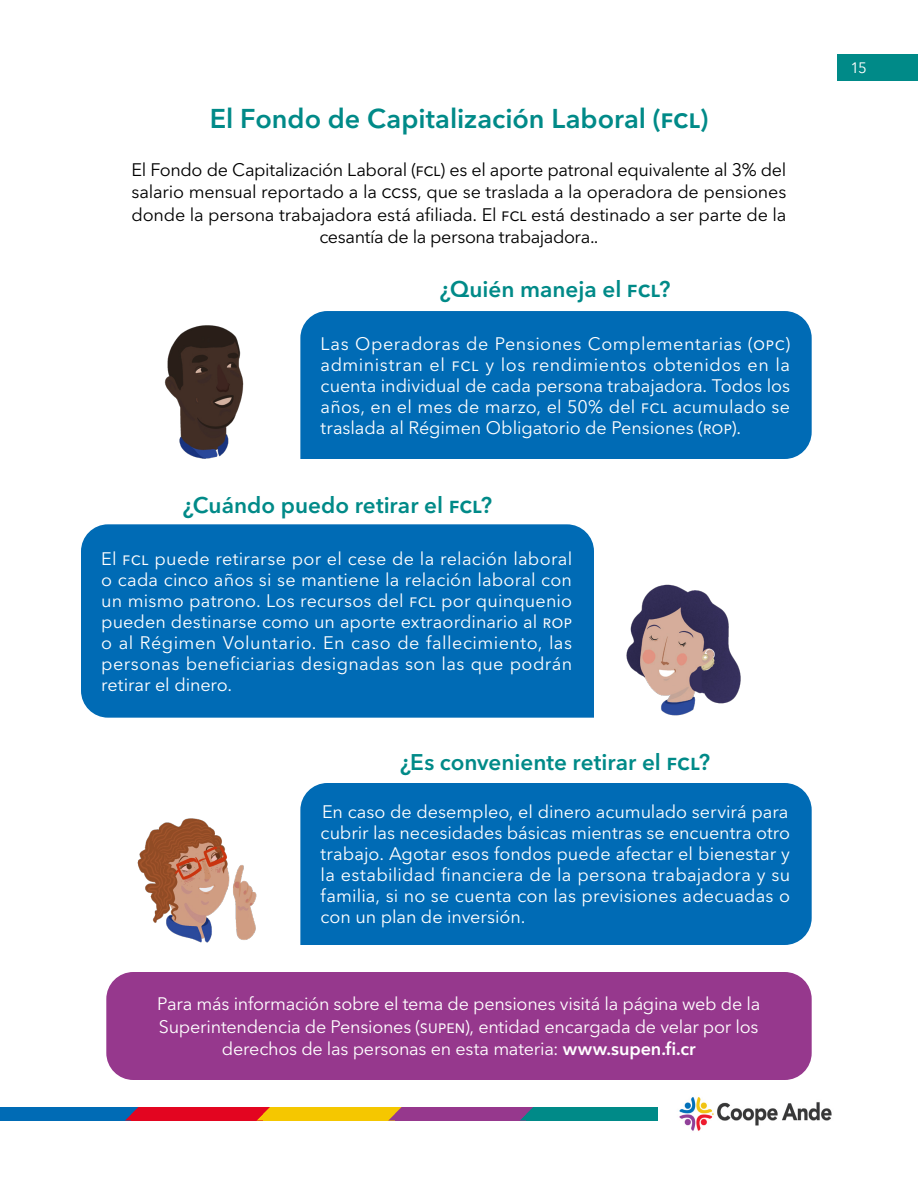
<style>
.page{position:relative;width:918px;height:1188px;background:#fff}
.page>*{position:absolute;margin:0;border:0;box-sizing:border-box;transform-origin:0 0}
.t1{font:600 27px "Avenir Next LT Pro";color:#008a88}
.t2{font:600 22.5px "Avenir Next LT Pro";color:#008a88}
.t3{font:18px/21px "Avenir Next LT Pro";color:#fff;text-align:justify}
.t4{font:18px/22.5px "Avenir Next LT Pro";letter-spacing:-.015em;color:#000;text-align:center}
.t5{font:15px "Avenir Next LT Pro";color:#fff}
.s1{font-weight:600}
</style>
<div class="page">
<img style="left:679px;top:1097px;width:153px;height:34px">
<div style="left:0;top:1107px;width:132px;height:13px;background:#006bb5"></div>
<div style="left:132px;top:1107px;width:131px;height:13px;background:#e30520"></div>
<div style="left:263px;top:1107px;width:132px;height:13px;background:#f5c700"></div>
<div style="left:395px;top:1107px;width:131px;height:13px;background:#96388d"></div>
<div style="left:526px;top:1107px;width:132px;height:13px;background:#008a88"></div>
<svg style="left:126px;top:1107px;width:12px;height:13px"></svg>
<svg style="left:257px;top:1107px;width:13px;height:13px"></svg>
<svg style="left:389px;top:1107px;width:13px;height:13px"></svg>
<svg style="left:520px;top:1107px;width:13px;height:13px"></svg>
<div style="left:837px;top:54px;width:81px;height:27px;background:#008a88"></div>
<div style="left:300px;top:311px;width:512px;height:148px;background:#006bb5"></div>
<div style="left:300px;top:783px;width:512px;height:162px;background:#006bb5"></div>
<div style="left:81px;top:524px;width:513px;height:194px;background:#006bb5"></div>
<div style="left:106px;top:972px;width:706px;height:108px;background:#96388d;border-radius:27px"></div>
<img style="left:137px;top:818px;width:120px;height:125px">
<img style="left:626px;top:584px;width:115px;height:132px">
<img style="left:164px;top:325px;width:80px;height:134px">
<h1 class="t1" style="left:210px;top:103px;width:500px">El Fondo de Capitalización Laboral (fcl)</h1>
<p class="t4" style="left:132px;top:158px;width:656px">El Fondo de Capitalización Laboral (fcl) es el aporte patronal equivalente al 3% del salario mensual reportado a la ccss, que se traslada a la operadora de pensiones donde la persona trabajadora está afiliada. El fcl está destinado a ser parte de la cesantía de la persona trabajadora..</p>
<p class="t2" style="left:440px;top:275px;width:232px">¿Quién maneja el fcl?</p>
<p class="t3" style="left:321px;top:333px;width:471px">Las Operadoras de Pensiones Complementarias (opc) administran el fcl y los rendimientos obtenidos en la cuenta individual de cada persona trabajadora. Todos los años, en el mes de marzo, el 50% del fcl acumulado se traslada al Régimen Obligatorio de Pensiones (rop).</p>
<p class="t2" style="left:183px;top:491px;width:311px">¿Cuándo puedo retirar el fcl?</p>
<p class="t3" style="left:101px;top:548px;width:473px">El fcl puede retirarse por el cese de la relación laboral o cada cinco años si se mantiene la relación laboral con un mismo patrono. Los recursos del fcl por quinquenio pueden destinarse como un aporte extraordinario al rop o al Régimen Voluntario. En caso de fallecimiento, las personas beneficiarias designadas son las que podrán retirar el dinero.</p>
<p class="t2" style="left:400px;top:748px;width:311px">¿Es conveniente retirar el fcl?</p>
<p class="t3" style="left:321px;top:802px;width:471px">En caso de desempleo, el dinero acumulado servirá para cubrir las necesidades básicas mientras se encuentra otro trabajo. Agotar esos fondos puede afectar el bienestar y la estabilidad financiera de la persona trabajadora y su familia, si no se cuenta con las previsiones adecuadas o con un plan de inversión.</p>
<p class="t3" style="left:157px;top:993px;width:605px;line-height:22.5px;text-align:center">Para más información sobre el tema de pensiones visitá la página web de la<br>Superintendencia de Pensiones (supen), entidad encargada de velar por los derechos de las personas en esta materia: <span class="s1">www.supen.fi.cr</span></p>
<p class="t5" style="left:850px;top:59px;width:18px">15</p>
</div>
